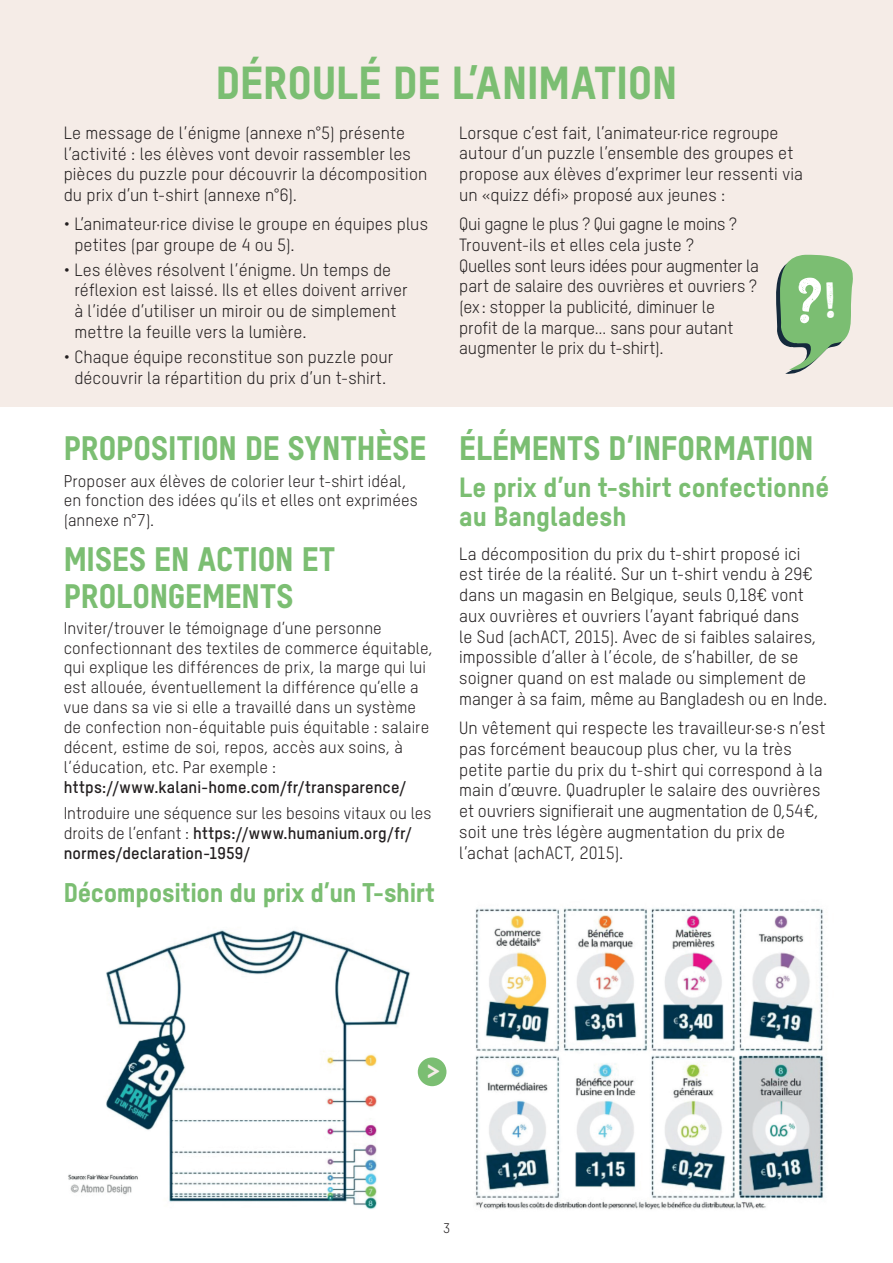
<style>
.page{position:relative;width:893px;height:1263px;background:#fff}
.page>*{position:absolute;margin:0;border:0;box-sizing:border-box;transform-origin:0 0}
.t1{font:45px "T Star Pro Heavy";color:#7bbe72}
.t2{font:33px/36.3px "T Star Pro Heavy";color:#7bbe72}
.t3{font:700 29.1px "Brandon Grotesque";color:#f5ece7}
.t4{font:27px/28.5px "T Star Pro Heavy";color:#7bbe72}
.t5{font:26.25px "T Star Pro Heavy";letter-spacing:-.01em;color:#7bbe72}
.t6{font:17.25px/20.7px "T Star Pro Regular";color:#231f20}
.t7{font:16.5px/19.8px "T Star Pro Regular";letter-spacing:.005em;color:#231f20}
.t8{font:16.5px/19.8px "T Star Pro Bold";letter-spacing:.01em;color:#231f20}
.t9{font:13.5px "T Star Pro Regular";color:#231f20}
.s1{font-family:"T Star Pro Regular"}
</style>
<div class="page">
<div style="left:0;top:0;width:893px;height:407px;background:#f5ece7"></div>
<img style="left:106px;top:930px;width:304px;height:279px">
<img style="left:475px;top:908px;width:350px;height:302px">
<div style="left:418px;top:1057px;width:28px;height:29px;background:#7bbe72;border-radius:50%"></div>
<img style="left:68px;top:1167px;width:73px;height:32px">
<svg style="left:776px;top:255px;width:77px;height:119px"></svg>
<h1 class="t1" style="left:216px;top:48px;width:463px">DÉROULÉ DE L’ANIMATION</h1>
<p class="t6" style="left:64px;top:121px;width:365px">Le message de l’énigme (annexe n°5) présente l’activité : les élèves vont devoir rassembler les pièces du puzzle pour découvrir la décomposition du prix d’un t-shirt (annexe n°6).</p>
<p class="t6" style="left:74px;top:212px;width:355px;text-indent:-11px">• L’animateur·rice divise le groupe en équipes plus petites (par groupe de 4 ou 5).</p>
<p class="t6" style="left:74px;top:258px;width:335px;text-indent:-11px">• Les élèves résolvent l’énigme. Un temps de réflexion est laissé. Ils et elles doivent arriver à l’idée d’utiliser un miroir ou de simplement mettre la feuille vers la lumière.</p>
<p class="t6" style="left:64px;top:345px;width:331px;text-align:center">• Chaque équipe reconstitue son puzzle pour découvrir la répartition du prix d’un t-shirt.</p>
<p class="t6" style="left:459px;top:121px;width:345px">Lorsque c’est fait, l’animateur·rice regroupe autour d’un puzzle l’ensemble des groupes et propose aux élèves d’exprimer leur ressenti via un «quizz défi» proposé aux jeunes :</p>
<p class="t6" style="left:459px;top:212px;width:301px">Qui gagne le plus ? Qui gagne le moins ?<br>Trouvent-ils et elles cela juste ?<br>Quelles sont leurs idées pour augmenter la part de salaire des ouvrières et ouvriers ? (ex: stopper la publicité, diminuer le<br>profit de la marque… sans pour autant augmenter le prix du t-shirt).</p>
<h2 class="t2" style="left:64px;top:427px;width:364px">PROPOSITION DE SYNTHÈSE</h2>
<p class="t7" style="left:64px;top:470px;width:356px">Proposer aux élèves de colorier leur t-shirt idéal, en fonction des idées qu’ils et elles ont exprimées (annexe n°7).</p>
<h2 class="t2" style="left:64px;top:538px;width:273px">MISES EN ACTION ET<br>PROLONGEMENTS</h2>
<p class="t7" style="left:64px;top:617px;width:370px">Inviter/trouver le témoignage d’une personne confectionnant des textiles de commerce équitable, qui explique les différences de prix, la marge qui lui est allouée, éventuellement la différence qu’elle a vue dans sa vie si elle a travaillé dans un système de confection non-équitable puis équitable : salaire décent, estime de soi, repos, accès aux soins, à l’éducation, etc. Par exemple :</p>
<p class="t8" style="left:64px;top:775px;width:344px">https://www.kalani-home.com/fr/transparence/</p>
<p class="t7" style="left:64px;top:802px;width:369px">Introduire une séquence sur les besoins vitaux ou les</p>
<p class="t8" style="left:64px;top:821px;width:350px"><span class="s1">droits de l’enfant :</span> https://www.humanium.org/fr/ normes/declaration-1959/</p>
<h3 class="t5" style="left:64px;top:872px;width:372px">Décomposition du prix d’un T-shirt</h3>
<h2 class="t2" style="left:459px;top:427px;width:356px">ÉLÉMENTS D’INFORMATION</h2>
<h3 class="t4" style="left:459px;top:471px;width:371px">Le prix d’un t-shirt confectionné au Bangladesh</h3>
<p class="t6" style="left:459px;top:542px;width:370px">La décomposition du prix du t-shirt proposé ici est tirée de la réalité. Sur un t-shirt vendu à 29€ dans un magasin en Belgique, seuls 0,18€ vont aux ouvrières et ouvriers l’ayant fabriqué dans<br>le Sud (achACT, 2015). Avec de si faibles salaires, impossible d’aller à l’école, de s’habiller, de se soigner quand on est malade ou simplement de manger à sa faim, même au Bangladesh ou en Inde.</p>
<p class="t6" style="left:459px;top:716px;width:368px">Un vêtement qui respecte les travailleur·se·s n’est pas forcément beaucoup plus cher, vu la très petite partie du prix du t-shirt qui correspond à la main d’œuvre. Quadrupler le salaire des ouvrières et ouvriers signifierait une augmentation de 0,54€, soit une très légère augmentation du prix de l’achat (achACT, 2015).</p>
<h3 class="t3" style="left:427px;top:1048px;width:14px">&gt;</h3>
<p class="t9" style="left:443px;top:1219px;width:8px">3</p>
</div>
